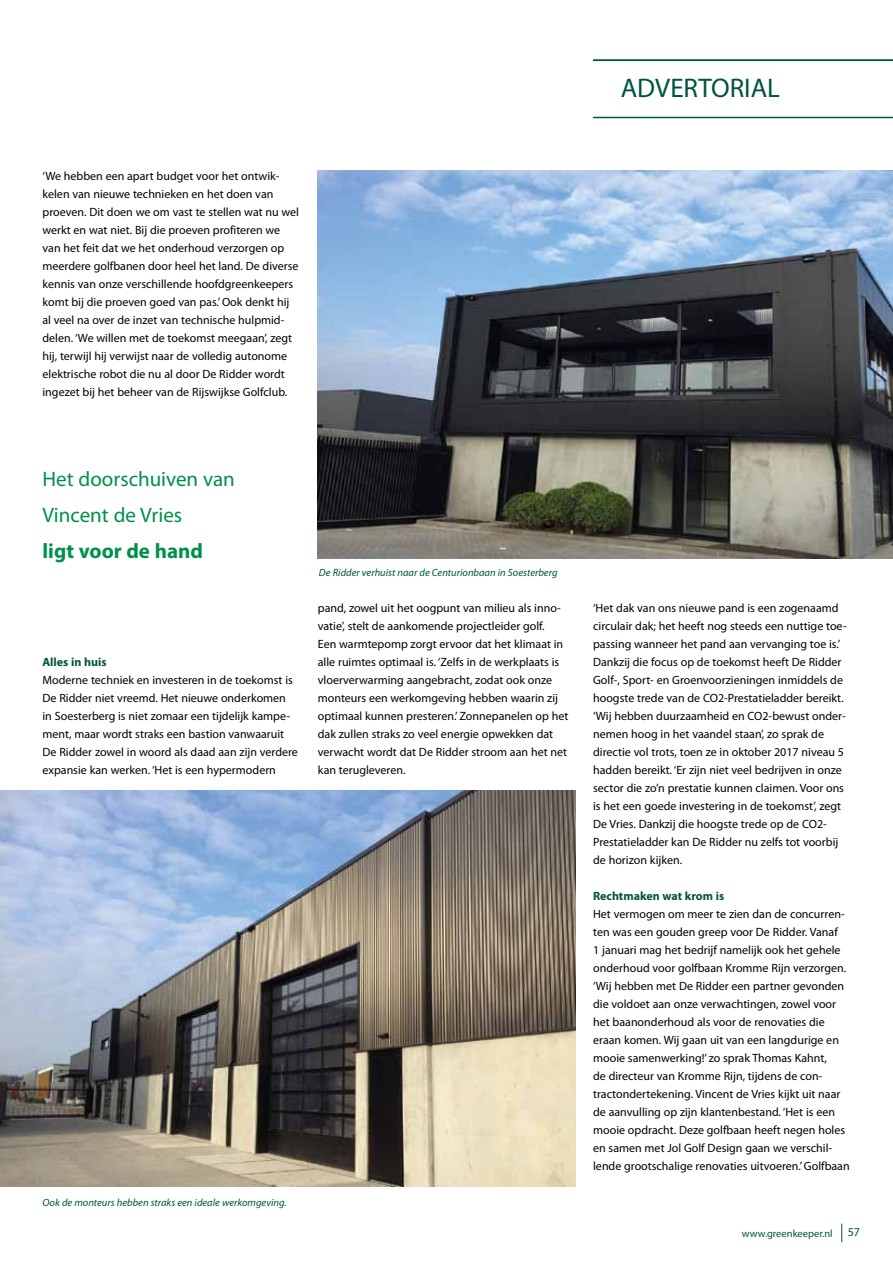
<style>
.page{position:relative;width:893px;height:1263px;background:#fff}
.page>*{position:absolute;margin:0;border:0;box-sizing:border-box;transform-origin:0 0}
.t1{font:27px "Myriad Pro";color:#00533d}
.t2{font:21px/36px "Myriad Pro";color:#00904a}
.t3{font:700 21px "Myriad Pro";color:#00904a}
.t4{font:12px/18px "Myriad Pro";color:#000}
.t5{font:700 12px "Myriad Pro";color:#00533d}
.t6{font:12px "Myriad Pro";color:#00533d}
.t7{font:italic 10.5px "Myriad Pro";color:#00533d}
.t8{font:10.5px "Myriad Pro";color:#00533d}
</style>
<div class="page">
<svg style="left:841px;top:1223px;width:1px;height:19px"></svg>
<hr style="left:593px;top:117px;width:300px;height:1px;background:#00533d">
<hr style="left:593px;top:60px;width:300px;height:1px;background:#00533d">
<img style="left:0;top:791px;width:575px;height:395px">
<img style="left:317px;top:170px;width:576px;height:389px">
<h1 class="t1" style="left:621px;top:71px;width:161px">ADVERTORIAL</h1>
<p class="t4" style="left:43px;top:167px;width:258px">‘We hebben een apart budget voor het ontwik&shy;kelen van nieuwe technieken en het doen van proeven. Dit doen we om vast te stellen wat nu wel werkt en wat niet. Bij die proeven profiteren we van het feit dat we het onderhoud verzorgen op meerdere golfbanen door heel het land. De diverse kennis van onze verschillende hoofdgreenkeepers komt bij die proeven goed van pas.’ Ook denkt hij al veel na over de inzet van technische hulpmid&shy;delen. ‘We willen met de toekomst meegaan’, zegt hij, terwijl hij verwijst naar de volledig autonome elektrische robot die nu al door De Ridder wordt ingezet bij het beheer van de Rijswijkse Golfclub.</p>
<h2 class="t2" style="left:43px;top:461px;width:194px">Het doorschuiven van<br>Vincent de Vries</h2>
<h2 class="t3" style="left:43px;top:537px;width:162px">ligt voor de hand</h2>
<p class="t5" style="left:43px;top:654px;width:66px">Alles in huis</p>
<p class="t4" style="left:43px;top:671px;width:257px">Moderne techniek en investeren in de toekomst is De Ridder niet vreemd. Het nieuwe onderkomen in Soesterberg is niet zomaar een tijdelijk kampe&shy;ment, maar wordt straks een bastion vanwaaruit De Ridder zowel in woord als daad aan zijn verdere expansie kan werken. ‘Het is een hypermodern</p>
<p class="t7" style="left:43px;top:1196px;width:246px">Ook de monteurs hebben straks een ideale werkomgeving.</p>
<p class="t7" style="left:319px;top:566px;width:240px">De Ridder verhuist naar de Centurionbaan in Soesterberg</p>
<p class="t4" style="left:318px;top:599px;width:252px">pand, zowel uit het oogpunt van milieu als inno&shy;vatie’, stelt de aankomende projectleider golf.<br>Een warmtepomp zorgt ervoor dat het klimaat in alle ruimtes optimaal is. ‘Zelfs in de werkplaats is vloerverwarming aangebracht, zodat ook onze monteurs een werkomgeving hebben waarin zij optimaal kunnen presteren.’ Zonnepanelen op het dak zullen straks zo veel energie opwekken dat verwacht wordt dat De Ridder stroom aan het net kan terugleveren.</p>
<p class="t4" style="left:593px;top:599px;width:255px">‘Het dak van ons nieuwe pand is een zogenaamd circulair dak; het heeft nog steeds een nuttige toe&shy;passing wanneer het pand aan vervanging toe is.’ Dankzij die focus op de toekomst heeft De Ridder Golf-, Sport- en Groenvoorzieningen inmiddels de hoogste trede van de CO2-Prestatieladder bereikt. ‘Wij hebben duurzaamheid en CO2-bewust onder&shy;nemen hoog in het vaandel staan’, zo sprak de directie vol trots, toen ze in oktober 2017 niveau 5 hadden bereikt. ‘Er zijn niet veel bedrijven in onze sector die zo’n prestatie kunnen claimen. Voor ons is het een goede investering in de toekomst’, zegt De Vries. Dankzij die hoogste trede op de CO2- Prestatieladder kan De Ridder nu zelfs tot voorbij de horizon kijken.</p>
<p class="t5" style="left:593px;top:888px;width:133px">Rechtmaken wat krom is</p>
<p class="t4" style="left:593px;top:905px;width:258px">Het vermogen om meer te zien dan de concurren&shy;ten was een gouden greep voor De Ridder. Vanaf<br>1 januari mag het bedrijf namelijk ook het gehele onderhoud voor golfbaan Kromme Rijn verzorgen. ‘Wij hebben met De Ridder een partner gevonden die voldoet aan onze verwachtingen, zowel voor het baanonderhoud als voor de renovaties die eraan komen. Wij gaan uit van een langdurige en mooie samenwerking!’ zo sprak Thomas Kahnt,<br>de directeur van Kromme Rijn, tijdens de con&shy;tractondertekening. Vincent de Vries kijkt uit naar de aanvulling op zijn klantenbestand. ‘Het is een mooie opdracht. Deze golfbaan heeft negen holes en samen met Jol Golf Design gaan we verschil&shy;lende grootschalige renovaties uitvoeren.’ Golfbaan</p>
<p class="t8" style="left:742px;top:1227px;width:92px">www.greenkeeper.nl</p>
<p class="t6" style="left:848px;top:1224px;width:14px">57</p>
</div>
